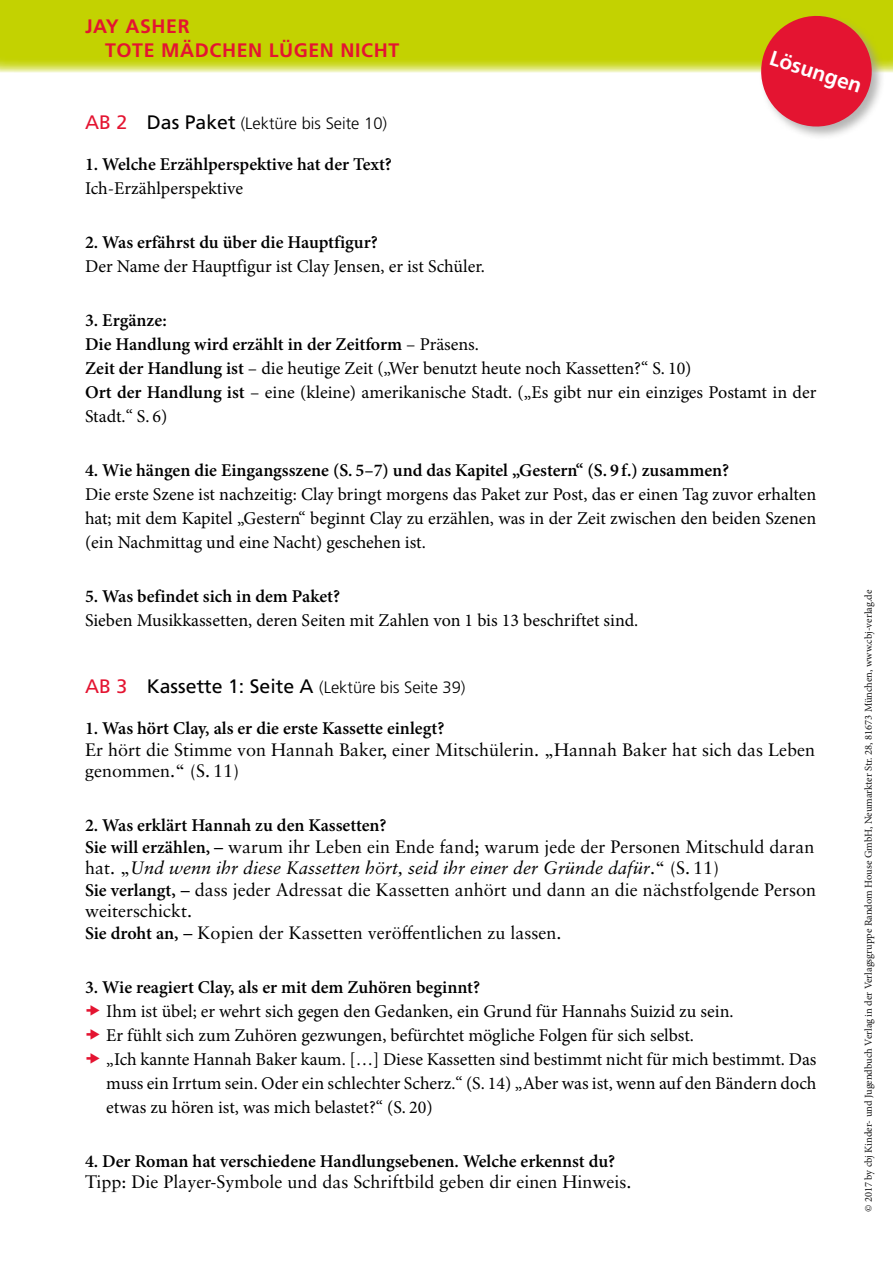
<style>
.page{position:relative;width:893px;height:1263px;background:#fff}
.page>*{position:absolute;margin:0;border:0;box-sizing:border-box;transform-origin:0 0}
.t1{font:700 21px "Frutiger LT Pro";color:#fff}
.t2{font:700 19.5px/24px "Frutiger LT Pro";letter-spacing:.03em;color:#e41431}
.t3{font:18px/24px "Minion Pro";color:#000}
.t4{font:18px/21.6px "Sabon LT Pro";color:#000}
.t5{font:600 18px "Minion Pro";color:#000}
.t6{font:300 16.5px "Frutiger LT Pro";color:#000}
.t7{font:10.5px "Minion Pro";color:#131313}
.s1{font-weight:400;font-size:19.5px;color:#e41431}
.s2{font-weight:400;font-size:19.5px}
.s3{font-weight:600}
.s4{font-family:"Minion Pro";font-weight:600}
.s5{font-style:italic}
</style>
<div class="page">
<div style="left:0;top:0;width:893px;height:72px;background:#c3d200"></div>
<div style="left:759px;top:14px;width:127px;height:127px;background:#9d9d9c;opacity:.75"></div>
<svg style="left:754px;top:14px;width:124px;height:119px"></svg>
<p class="t2" style="left:105px;top:14px;width:296px;text-indent:-20px">JAY ASHER<br>TOTE MÄDCHEN LÜGEN NICHT</p>
<p class="t1" style="left:774px;top:45px;width:97px;rotate:18deg">Lösungen</p>
<p class="t6" style="left:85px;top:114px;width:304px"><span class="s1">AB 2</span> <span class="s2">Das Paket</span> (Lektüre bis Seite 10)</p>
<p class="t5" style="left:85px;top:152px;width:308px">1. Welche Erzählperspektive hat der Text?</p>
<p class="t3" style="left:85px;top:177px;width:160px">Ich-Erzählperspektive</p>
<p class="t5" style="left:85px;top:230px;width:294px">2. Was erfährst du über die Hauptfigur?</p>
<p class="t3" style="left:85px;top:255px;width:401px">Der Name der Hauptfigur ist Clay Jensen, er ist Schüler.</p>
<p class="t3" style="left:85px;top:308px;width:733px"><span class="s3">3. Ergänze:<br>Die Handlung wird erzählt in der Zeitform</span> – Präsens.<br><span class="s3">Zeit der Handlung ist</span> – die heutige Zeit („Wer benutzt heute noch Kassetten?“ S. 10)<br><span class="s3">Ort der Handlung ist</span> – eine (kleine) amerikanische Stadt. („Es gibt nur ein einziges Postamt in der Stadt.“ S. 6)</p>
<p class="t5" style="left:85px;top:458px;width:646px">4. Wie hängen die Eingangsszene (S. 5–7) und das Kapitel „Gestern“ (S. 9 f.) zusammen?</p>
<p class="t3" style="left:85px;top:482px;width:733px;text-align:justify">Die erste Szene ist nachzeitig: Clay bringt morgens das Paket zur Post, das er einen Tag zuvor erhalten hat; mit dem Kapitel „Gestern“ beginnt Clay zu erzählen, was in der Zeit zwischen den beiden Szenen (ein Nachmittag und eine Nacht) geschehen ist.</p>
<p class="t5" style="left:85px;top:583px;width:257px">5. Was befindet sich in dem Paket?</p>
<p class="t3" style="left:85px;top:608px;width:555px">Sieben Musikkassetten, deren Seiten mit Zahlen von 1 bis 13 beschriftet sind.</p>
<p class="t6" style="left:85px;top:678px;width:382px"><span class="s1">AB 3</span> <span class="s2">Kassette 1: Seite A</span> (Lektüre bis Seite 39)</p>
<p class="t5" style="left:85px;top:716px;width:361px">1. Was hört Clay, als er die erste Kassette einlegt?</p>
<p class="t4" style="left:85px;top:738px;width:732px">Er hört die Stimme von Hannah Baker, einer Mitschülerin. „Hannah Baker hat sich das Leben genommen.“ (S. 11)</p>
<p class="t5" style="left:85px;top:813px;width:303px">2. Was erklärt Hannah zu den Kassetten?</p>
<p class="t4" style="left:85px;top:835px;width:732px"><span class="s4">Sie will erzählen,</span> – warum ihr Leben ein Ende fand; warum jede der Personen Mitschuld daran hat. „<span class="s5">Und wenn ihr diese Kassetten hört, seid ihr einer der Gründe dafür</span>.“ (S. 11)<br><span class="s4">Sie verlangt,</span> – dass jeder Adressat die Kassetten anhört und dann an die nächstfolgende Person weiterschickt.<br><span class="s4">Sie droht an,</span> – Kopien der Kassetten veröffentlichen zu lassen.</p>
<p class="t5" style="left:85px;top:975px;width:397px">3. Wie reagiert Clay, als er mit dem Zuhören beginnt?</p>
<p class="t3" style="left:106px;top:999px;width:712px">Ihm ist übel; er wehrt sich gegen den Gedanken, ein Grund für Hannahs Suizid zu sein.<br>Er fühlt sich zum Zuhören gezwungen, befürchtet mögliche Folgen für sich selbst.<br>„Ich kannte Hannah Baker kaum. […] Diese Kassetten sind bestimmt nicht für mich bestimmt. Das muss ein Irrtum sein. Oder ein schlechter Scherz.“ (S. 14) „Aber was ist, wenn auf den Bändern doch etwas zu hören ist, was mich belastet?“ (S. 20)</p>
<p class="t5" style="left:85px;top:1148px;width:532px">4. Der Roman hat verschiedene Handlungsebenen. Welche erkennst du?</p>
<p class="t4" style="left:85px;top:1171px;width:548px">Tipp: Die Player-Symbole und das Schriftbild geben dir einen Hinweis.</p>
<p class="t7" style="left:861px;top:1212px;width:624px;rotate:-90deg">© 2017 by cbj Kinder- und Jugendbuch Verlag in der Verlagsgruppe Random House GmbH, Neumarkter Str. 28, 81673 München, www.cbj-verlag.de</p>
</div>
